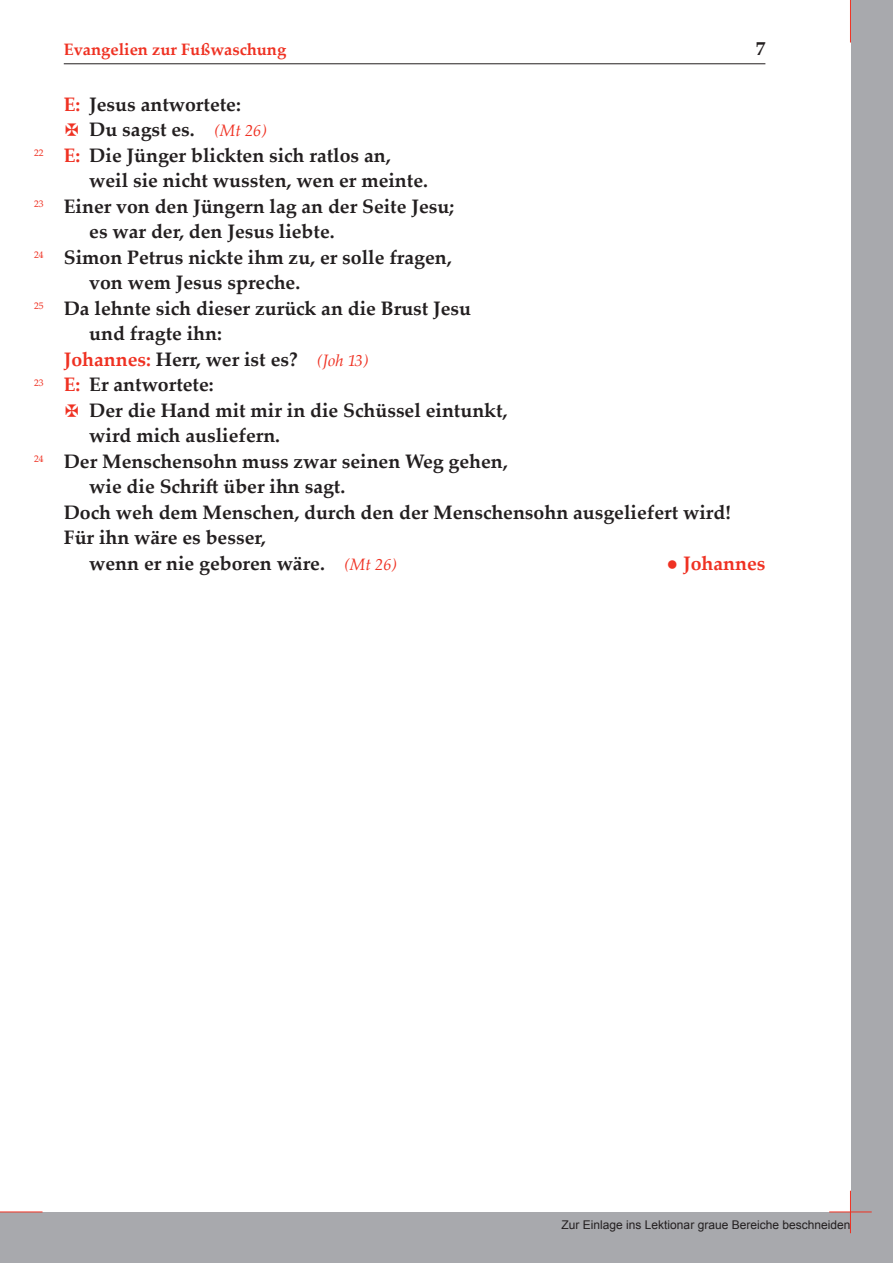
<style>
.page{position:relative;width:893px;height:1263px;background:#a8a9ad}
.page>*{position:absolute;margin:0;border:0;box-sizing:border-box;transform-origin:0 0}
.Lesetext{font:700 19.5px/25.5px "Palatino Linotype";color:#231f20}
.Lesetext_Rolle{font:700 19.5px/25.5px "Palatino Linotype";color:#231f20}
.Lesetext-2{font:700 19.5px "Palatino Linotype";color:#ef3122}
.t1{font:700 16.5px "Palatino Linotype";color:#ef3122}
.t2{font:12px "Arial";color:#231f20}
.s1{color:#ef3122}
.s2{font-weight:400;font-style:italic;font-size:16.5px;color:#ef3122}
</style>
<div class="page">
<div style="left:0;top:0;width:850px;height:1212px;background:#fff"></div>
<hr style="left:850px;top:0;width:1px;height:43px;background:#ef3122">
<hr style="left:850px;top:1191px;width:1px;height:42px;background:#ef3122">
<hr style="left:829px;top:1212px;width:43px;height:1px;background:#ef3122">
<hr style="left:0;top:1212px;width:43px;height:1px;background:#ef3122">
<hr style="left:64px;top:63px;width:701px;height:1px;background:#231f20">
<p class="t1" style="left:64px;top:38px;width:224px">Evangelien zur Fußwaschung</p>
<p class="Lesetext_Rolle" style="left:756px;top:35px;width:11px">7</p>
<p class="Lesetext_Rolle" style="left:64px;top:90px;width:179px"><span class="s1">E:</span> Jesus antwortete:</p>
<p class="Lesetext_Rolle" style="left:89px;top:116px;width:179px">Du sagst es. <span class="s2">(Mt 26)</span></p>
<p class="Lesetext_Rolle" style="left:89px;top:142px;width:340px;text-indent:-55px"><sup>22</sup> <span class="s1">E:</span> Die Jünger blickten sich ratlos an, weil sie nicht wussten, wen er meinte.</p>
<p class="Lesetext" style="left:89px;top:193px;width:366px;text-indent:-55px"><sup>23</sup> Einer von den Jüngern lag an der Seite Jesu; es war der, den Jesus liebte.</p>
<p class="Lesetext" style="left:89px;top:244px;width:364px;text-indent:-55px"><sup>24</sup> Simon Petrus nickte ihm zu, er solle fragen, von wem Jesus spreche.</p>
<p class="Lesetext" style="left:89px;top:295px;width:383px;text-indent:-55px"><sup>25</sup> Da lehnte sich dieser zurück an die Brust Jesu und fragte ihn:</p>
<p class="Lesetext_Rolle" style="left:64px;top:346px;width:306px"><span class="s1">Johannes:</span> Herr, wer ist es? <span class="s2">(Joh 13)</span></p>
<p class="Lesetext_Rolle" style="left:34px;top:371px;width:181px"><sup>23</sup> <span class="s1">E:</span> Er antwortete:</p>
<p class="Lesetext" style="left:89px;top:397px;width:420px">Der die Hand mit mir in die Schüssel eintunkt, wird mich ausliefern.</p>
<p class="Lesetext" style="left:89px;top:448px;width:420px;text-indent:-55px"><sup>24</sup> Der Menschensohn muss zwar seinen Weg gehen, wie die Schrift über ihn sagt.</p>
<p class="Lesetext" style="left:64px;top:499px;width:668px">Doch weh dem Menschen, durch den der Menschensohn ausgeliefert wird!</p>
<p class="Lesetext" style="left:89px;top:524px;width:309px;text-indent:-26px">Für ihn wäre es besser,<br>wenn er nie geboren wäre. <span class="s2">(Mt 26)</span></p>
<p class="Lesetext-2" style="left:666px;top:549px;width:100px">● Johannes</p>
<p class="t2" style="left:562px;top:1217px;width:290px">Zur Einlage ins Lektionar graue Bereiche beschneiden</p>
</div>
